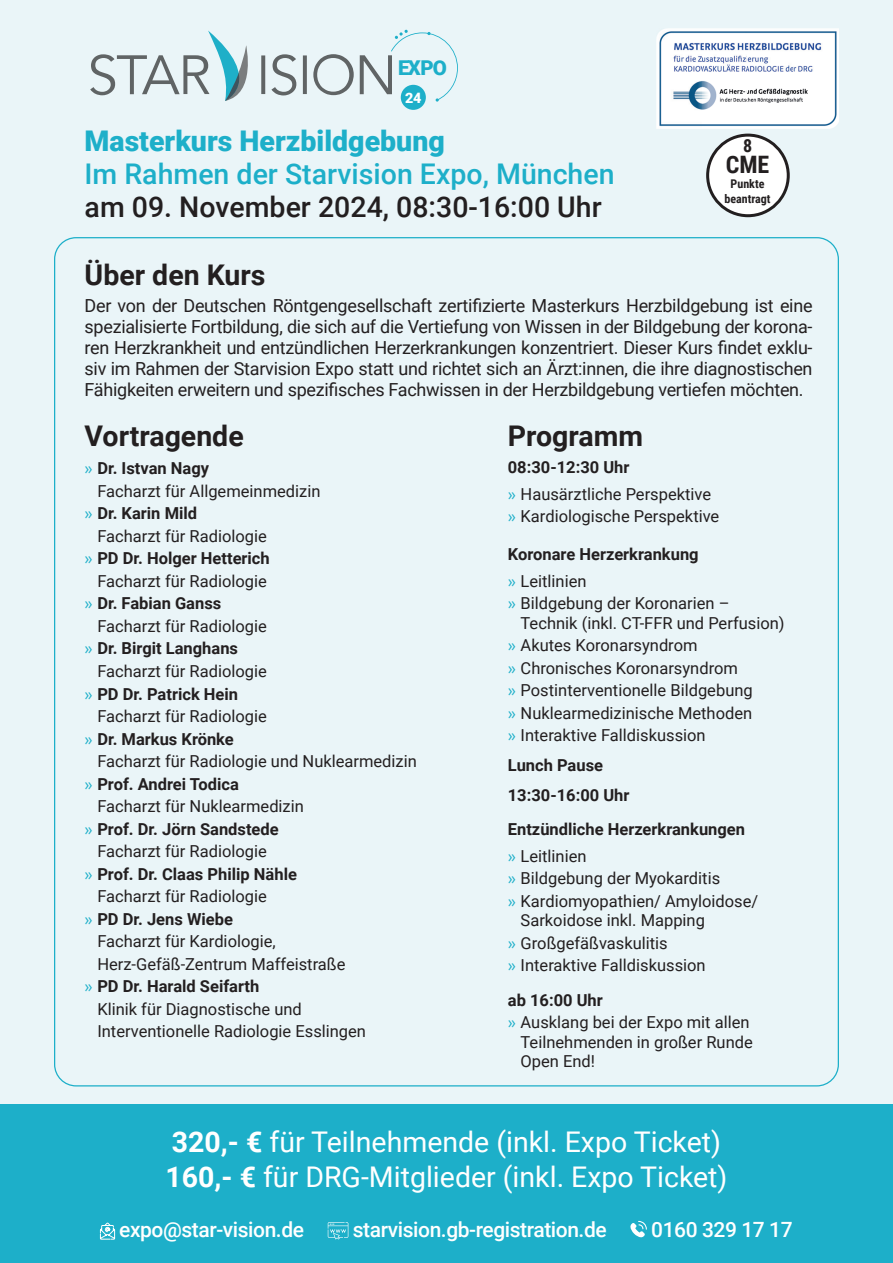
<style>
.page{position:relative;width:893px;height:1263px;background:#fff}
.page>*{position:absolute;margin:0;border:0;box-sizing:border-box;transform-origin:0 0}
.t1{font:28.5px/34.5px "Roboto";color:#fff}
.t2{font:500 28.5px "Roboto";color:#1dafc9}
.t3{font:500 28.5px "Roboto";color:#231f20}
.t4{font:700 28.5px "Roboto";color:#231f20}
.t5{font:900 28.5px "Roboto";color:#1dafc9}
.t6{font:700 24px "Roboto Condensed";color:#231f20}
.t7{font:500 21px "Roboto";letter-spacing:-.02em;color:#fff}
.t8{font:900 20.4px "Roboto";color:#1dafc9}
.t9{font:18px/21px "Roboto";letter-spacing:-.015em;color:#231f20;text-align:justify}
.t10{font:700 18px "Roboto Condensed";color:#231f20}
.t11{font:16.5px/22.5px "Roboto";color:#231f20}
.t12{font:700 16.5px/27px "Roboto";color:#231f20}
.t13{font:900 14.4px "Roboto";color:#fff}
.t14{font:700 12px/15px "Roboto Condensed";color:#231f20;text-align:center}
.s1{font-family:"Gotham Narrow";font-weight:400;color:#1dafc9}
.s2{font-weight:700}
.s3{font-family:"Gotham Narrow";color:#1dafc9}
.s4{font-weight:400}
</style>
<div class="page">
<div style="left:0;top:0;width:893px;height:1104px;background:#eaf5f8"></div>
<svg style="left:90px;top:30px;width:368px;height:72px;background:#d2e0e3"></svg>
<div style="left:401px;top:85px;width:25px;height:25px;background:#1dafc9;border-radius:50%"></div>
<div style="left:0;top:1104px;width:893px;height:159px;background:#1dafc9"></div>
<svg style="left:100px;top:1223px;width:15px;height:16px"></svg>
<svg style="left:328px;top:1222px;width:20px;height:17px"></svg>
<svg style="left:630px;top:1221px;width:17px;height:16px"></svg>
<div style="left:708px;top:135px;width:80px;height:81px;background:#fff;border-radius:50%"></div>
<div style="left:706px;top:134px;width:84px;height:83px;border:3px solid #231f20;border-radius:50%"></div>
<img style="left:657px;top:29px;width:182px;height:100px">
<p class="t8" style="left:398px;top:54px;width:50px">EX PO</p>
<p class="t13" style="left:405px;top:88px;width:18px">24</p>
<h1 class="t5" style="left:85px;top:121px;width:362px">Masterkurs Herzbildgebung</h1>
<h1 class="t2" style="left:85px;top:154px;width:531px">Im Rahmen der Starvision Expo, München</h1>
<h1 class="t3" style="left:85px;top:187px;width:519px">am 09. November 2024, 08:30-16:00 Uhr</h1>
<p class="t10" style="left:743px;top:133px;width:11px">8</p>
<h2 class="t6" style="left:726px;top:148px;width:45px">CME</h2>
<p class="t14" style="left:724px;top:176px;width:48px">Punkte beantragt</p>
<h1 class="t4" style="left:85px;top:255px;width:183px">Über den Kurs</h1>
<p class="t9" style="left:85px;top:294px;width:729px">Der von der Deutschen Röntgengesellschaft zertifizierte Masterkurs Herzbildgebung ist eine spezialisierte Fortbildung, die sich auf die Vertiefung von Wissen in der Bildgebung der korona&shy;ren Herzkrankheit und entzündlichen Herzerkrankungen konzentriert. Dieser Kurs findet exklu&shy;siv im Rahmen der Starvision Expo statt und richtet sich an Ärzt:innen, die ihre diagnostischen Fähigkeiten erweitern und spezifisches Fachwissen in der Herzbildgebung vertiefen möchten.</p>
<h1 class="t4" style="left:85px;top:416px;width:161px">Vortragende</h1>
<p class="t12" style="left:85px;top:454px;width:126px"><span class="s1">»</span> Dr. Istvan Nagy</p>
<p class="t11" style="left:97px;top:479px;width:225px">Facharzt für Allgemeinmedizin</p>
<p class="t12" style="left:85px;top:499px;width:114px"><span class="s1">»</span> Dr. Karin Mild</p>
<p class="t11" style="left:97px;top:524px;width:171px">Facharzt für Radiologie</p>
<p class="t12" style="left:85px;top:544px;width:187px"><span class="s1">»</span> PD Dr. Holger Hetterich</p>
<p class="t11" style="left:97px;top:569px;width:171px">Facharzt für Radiologie</p>
<p class="t12" style="left:85px;top:589px;width:138px"><span class="s1">»</span> Dr. Fabian Ganss</p>
<p class="t11" style="left:97px;top:614px;width:171px">Facharzt für Radiologie</p>
<p class="t12" style="left:85px;top:634px;width:155px"><span class="s1">»</span> Dr. Birgit Langhans</p>
<p class="t11" style="left:97px;top:659px;width:171px">Facharzt für Radiologie</p>
<p class="t12" style="left:85px;top:679px;width:155px"><span class="s1">»</span> PD Dr. Patrick Hein</p>
<p class="t11" style="left:97px;top:704px;width:171px">Facharzt für Radiologie</p>
<p class="t12" style="left:85px;top:724px;width:151px"><span class="s1">»</span> Dr. Markus Krönke</p>
<p class="t11" style="left:97px;top:749px;width:321px">Facharzt für Radiologie und Nuklearmedizin</p>
<p class="t12" style="left:85px;top:769px;width:156px"><span class="s1">»</span> Prof. Andrei Todica</p>
<p class="t11" style="left:97px;top:794px;width:208px">Facharzt für Nuklearmedizin</p>
<p class="t12" style="left:85px;top:814px;width:196px"><span class="s1">»</span> Prof. Dr. Jörn Sandstede</p>
<p class="t11" style="left:97px;top:839px;width:171px">Facharzt für Radiologie</p>
<p class="t12" style="left:85px;top:859px;width:214px"><span class="s1">»</span> Prof. Dr. Claas Philip Nähle</p>
<p class="t11" style="left:97px;top:884px;width:171px">Facharzt für Radiologie</p>
<p class="t12" style="left:85px;top:905px;width:150px"><span class="s1">»</span> PD Dr. Jens Wiebe</p>
<p class="t11" style="left:97px;top:929px;width:180px">Facharzt für Kardiologie,</p>
<p class="t11" style="left:97px;top:952px;width:250px">Herz-Gefäß-Zentrum Maffeistraße</p>
<p class="t12" style="left:85px;top:972px;width:176px"><span class="s1">»</span> PD Dr. Harald Seifarth</p>
<p class="t11" style="left:97px;top:997px;width:206px">Klinik für Diagnostische und</p>
<p class="t11" style="left:97px;top:1019px;width:270px">Interventionelle Radiologie Esslingen</p>
<h1 class="t4" style="left:508px;top:416px;width:137px">Programm</h1>
<p class="t11" style="left:508px;top:453px;width:205px;line-height:27px"><span class="s2">08:30-12:30 Uhr<br></span><span class="s3">»</span> Hausärztliche Perspektive</p>
<p class="t11" style="left:508px;top:505px;width:213px"><span class="s3">»</span> Kardiologische Perspektive</p>
<p class="t12" style="left:508px;top:540px;width:192px">Koronare Herzerkrankung <span class="s1">»</span> <span class="s4">Leitlinien</span></p>
<p class="t11" style="left:521px;top:593px;width:266px;line-height:19.5px;text-indent:-13px"><span class="s3">»</span> Bildgebung der Koronarien –<br>Technik (inkl. CT-FFR und Perfusion)</p>
<p class="t11" style="left:508px;top:634px;width:246px"><span class="s3">»</span> Akutes Koronarsyndrom<br><span class="s3">»</span> Chronisches Koronarsyndrom<br><span class="s3">»</span> Postinterventionelle Bildgebung <span class="s3">»</span> Nuklearmedizinische Methoden <span class="s3">»</span> Interaktive Falldiskussion</p>
<p class="t12" style="left:508px;top:750px;width:123px;line-height:30px">Lunch Pause<br>13:30-16:00 Uhr</p>
<p class="t12" style="left:508px;top:814px;width:239px">Entzündliche Herzerkrankungen <span class="s1">»</span> <span class="s4">Leitlinien</span></p>
<p class="t11" style="left:508px;top:866px;width:252px"><span class="s3">»</span> Bildgebung der Myokarditis<br><span class="s3">»</span> Kardiomyopathien/ Amyloidose/</p>
<p class="t11" style="left:508px;top:908px;width:199px;text-indent:13px">Sarkoidose inkl. Mapping <span class="s3">»</span> Großgefäßvaskulitis<br><span class="s3">»</span> Interaktive Falldiskussion</p>
<p class="t11" style="left:508px;top:988px;width:243px"><span class="s2">ab 16:00 Uhr<br></span><span class="s3">»</span> Ausklang bei der Expo mit allen</p>
<p class="t11" style="left:521px;top:1031px;width:234px;line-height:19.5px">Teilnehmenden in großer Runde<br>Open End!</p>
<h1 class="t1" style="left:165px;top:1124px;width:564px"><span class="s2">320,- €</span> für Teilnehmende (inkl. Expo Ticket)<br><span class="s2">160,- €</span> für DRG-Mitglieder (inkl. Expo Ticket)</h1>
<p class="t7" style="left:119px;top:1215px;width:186px">expo@star-vision.de</p>
<p class="t7" style="left:353px;top:1215px;width:255px">starvision.gb-registration.de</p>
<p class="t7" style="left:651px;top:1215px;width:143px">0160 329 17 17</p>
</div>
